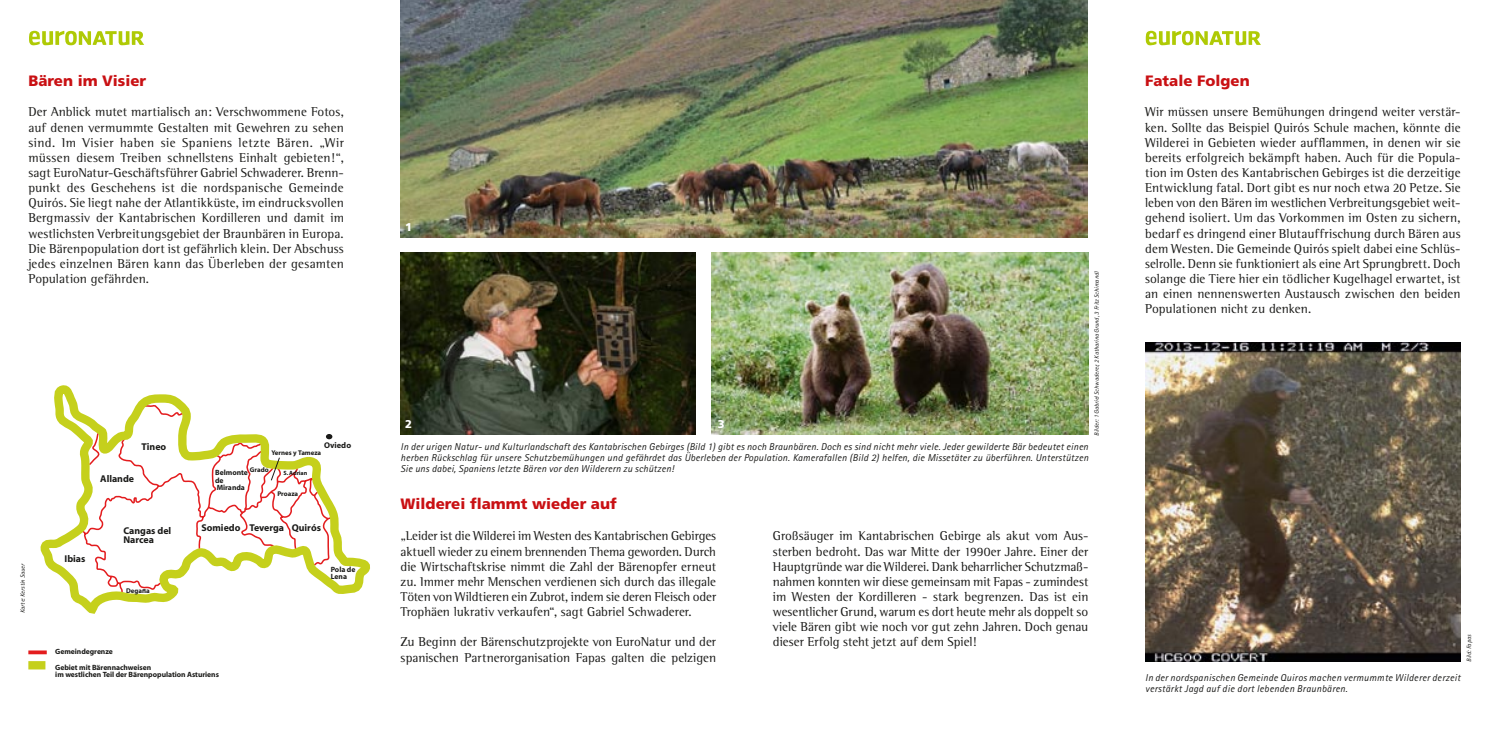
<style>
.page{position:relative;width:1489px;height:745px;background:#fff}
.page>*{position:absolute;margin:0;border:0;box-sizing:border-box;transform-origin:0 0}
.t1{font:900 15px "Frutiger";color:#c91013}
.t2{font:13.12px/15.1px "Rotis Semi Serif";color:#1a1a18;text-align:justify}
.t3{font:900 11.25px "Frutiger";color:#fff}
.t4{font:italic 10px/11.2px "Rotis Sans Serif";letter-spacing:.03em;color:#1a1a18;text-align:justify}
.t5{font:700 9.88px/9.1px "Myriad";color:#1a1a18}
.t6{font:700 8.38px "Myriad";color:#1a1a18}
.t7{font:700 7.62px/7.6px "Myriad";letter-spacing:-.005em;color:#1a1a18}
.t8{font:700 6.88px "Myriad";color:#1a1a18}
.t9{font:italic 6.25px "Rotis Sans Serif";letter-spacing:.01em;color:#1a1a18}
.t10{font:700 6.12px "Myriad";color:#1a1a18}
</style>
<div class="page">
<img style="left:711px;top:252px;width:377px;height:182px">
<img style="left:400px;top:0;width:687px;height:237px">
<svg style="left:29px;top:31px;width:115px;height:14px"></svg>
<svg style="left:1145px;top:31px;width:115px;height:14px"></svg>
<img style="left:1145px;top:342px;width:315px;height:319px">
<img style="left:400px;top:252px;width:295px;height:182px">
<svg style="left:40px;top:385px;width:329px;height:229px"></svg>
<svg style="left:326px;top:433px;width:6px;height:6px"></svg>
<svg style="left:270px;top:456px;width:10px;height:25px"></svg>
<hr style="left:29px;top:650px;width:18px;height:3px;background:#e31c1e">
<div style="left:29px;top:660px;width:16px;height:9px;background:#c5d01c"></div>
<p class="t1" style="left:28px;top:72px;width:119px">Bären im Visier</p>
<p class="t2" style="left:28px;top:104px;width:317px">Der Anblick mutet martialisch an: Verschwommene Fotos, auf denen vermummte Gestalten mit Gewehren zu sehen sind. Im Visier haben sie Spaniens letzte Bären. „Wir müssen diesem Treiben schnellstens Einhalt gebieten!“, sagt EuroNatur-Geschäftsführer Gabriel Schwaderer. Brenn&shy;punkt des Geschehens ist die nordspanische Gemeinde Quirós. Sie liegt nahe der Atlantikküste, im eindrucksvollen Bergmassiv der Kantabrischen Kordilleren und damit im westlichsten Verbreitungsgebiet der Braunbären in Europa.<br>Die Bärenpopulation dort ist gefährlich klein. Der Abschuss jedes einzelnen Bären kann das Überleben der gesamten Population gefährden.</p>
<p class="t9" style="left:19px;top:612px;width:51px;rotate:-90deg">Karte: Kerstin Sauer</p>
<p class="t5" style="left:141px;top:442px;width:26px">Tineo</p>
<p class="t5" style="left:100px;top:474px;width:35px">Allande</p>
<p class="t5" style="left:65px;top:554px;width:22px">Ibias</p>
<p class="t5" style="left:123px;top:526px;width:49px">Cangas del<br>Narcea</p>
<p class="t8" style="left:126px;top:587px;width:25px">Degana<sup>~</sup></p>
<p class="t6" style="left:324px;top:440px;width:28px">Oviedo</p>
<p class="t8" style="left:271px;top:448px;width:51px">Yernes y Tameza</p>
<p class="t8" style="left:250px;top:466px;width:20px">Grado</p>
<p class="t7" style="left:215px;top:469px;width:34px">Belmonte de<br>Miranda</p>
<p class="t5" style="left:201px;top:523px;width:41px">Somiedo</p>
<p class="t5" style="left:292px;top:523px;width:31px">Quirós</p>
<p class="t10" style="left:283px;top:469px;width:25px">S.Adrian</p>
<p class="t8" style="left:277px;top:489px;width:22px">Proaza</p>
<p class="t5" style="left:249px;top:523px;width:36px">Teverga</p>
<p class="t7" style="left:331px;top:566px;width:26px;line-height:6.9px">Pola de<br>Lena</p>
<p class="t7" style="left:55px;top:644px;width:97px;line-height:15.1px">Gemeindegrenze<br>Gebiet mit Bärennachweisen</p>
<p class="t7" style="left:55px;top:670px;width:165px">im westlichen Teil der Bärenpopulation Asturiens</p>
<p class="t3" style="left:405px;top:220px;width:8px">1</p>
<p class="t3" style="left:405px;top:417px;width:8px">2</p>
<p class="t3" style="left:718px;top:417px;width:8px">3</p>
<p class="t9" style="left:1092px;top:435px;width:166px;rotate:-90deg">Bilder: 1 Gabriel Schwaderer, 2 Katharina Grund, 3 Fritz Schimandl</p>
<p class="t4" style="left:400px;top:440px;width:689px">In der urigen Natur- und Kulturlandschaft des Kantabrischen Gebirges (Bild 1) gibt es noch Braunbären. Doch es sind nicht mehr viele. Jeder gewilderte Bär bedeutet einen herben Rückschlag für unsere Schutzbemühungen und gefährdet das Überleben der Population. Kamerafallen (Bild 2) helfen, die Missetäter zu überführen. Unterstützen Sie uns dabei, Spaniens letzte Bären vor den Wilderern zu schützen!</p>
<p class="t1" style="left:400px;top:494px;width:218px">Wilderei flammt wieder auf</p>
<p class="t2" style="left:400px;top:528px;width:317px">„Leider ist die Wilderei im Westen des Kantabrischen Gebirges aktuell wieder zu einem brennenden Thema geworden. Durch die Wirtschaftskrise nimmt die Zahl der Bärenopfer erneut zu. Immer mehr Menschen verdienen sich durch das illegale Töten von Wildtieren ein Zubrot, indem sie deren Fleisch oder Trophäen lukrativ verkaufen“, sagt Gabriel Schwaderer.</p>
<p class="t2" style="left:400px;top:634px;width:317px">Zu Beginn der Bärenschutzprojekte von EuroNatur und der spanischen Partnerorganisation Fapas galten die pelzigen</p>
<p class="t2" style="left:772px;top:528px;width:317px">Großsäuger im Kantabrischen Gebirge als akut vom Aus&shy;sterben bedroht. Das war Mitte der 1990er Jahre. Einer der Hauptgründe war die Wilderei. Dank beharrlicher Schutzmaß&shy;nahmen konnten wir diese gemeinsam mit Fapas - zumindest im Westen der Kordilleren - stark begrenzen. Das ist ein wesentlicher Grund, warum es dort heute mehr als doppelt so viele Bären gibt wie noch vor gut zehn Jahren. Doch genau dieser Erfolg steht jetzt auf dem Spiel!</p>
<p class="t1" style="left:1144px;top:72px;width:106px">Fatale Folgen</p>
<p class="t2" style="left:1144px;top:104px;width:317px">Wir müssen unsere Bemühungen dringend weiter verstär&shy;ken. Sollte das Beispiel Quirós Schule machen, könnte die Wilderei in Gebieten wieder aufflammen, in denen wir sie bereits erfolgreich bekämpft haben. Auch für die Popula&shy;tion im Osten des Kantabrischen Gebirges ist die derzeitige Entwicklung fatal. Dort gibt es nur noch etwa 20 Petze. Sie leben von den Bären im westlichen Verbreitungsgebiet weit&shy;gehend isoliert. Um das Vorkommen im Osten zu sichern, bedarf es dringend einer Blutauffrischung durch Bären aus dem Westen. Die Gemeinde Quirós spielt dabei eine Schlüs&shy;selrolle. Denn sie funktioniert als eine Art Sprungbrett. Doch solange die Tiere hier ein tödlicher Kugelhagel erwartet, ist an einen nennenswerten Austausch zwischen den beiden Populationen nicht zu denken.</p>
<p class="t9" style="left:1465px;top:661px;width:28px;rotate:-90deg">Bild: Fapas</p>
<p class="t4" style="left:1144px;top:671px;width:317px">In der nordspanischen Gemeinde Quiros machen vermummte Wilderer derzeit verstärkt Jagd auf die dort lebenden Braunbären.</p>
</div>
